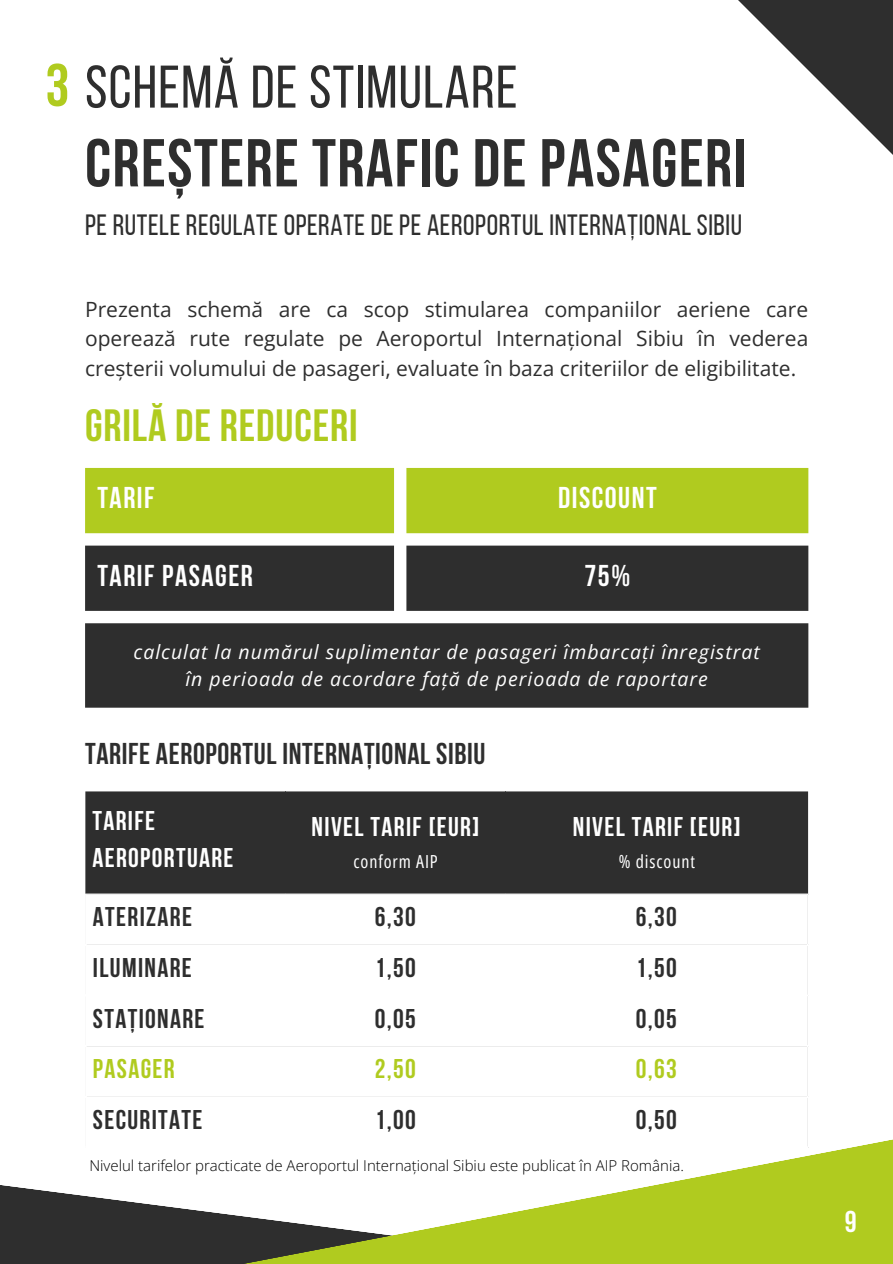
<style>
.page{position:relative;width:893px;height:1264px;background:#fff}
.page>*{position:absolute;margin:0;border:0;box-sizing:border-box;transform-origin:0 0}
.t1{font:700 67.5px "Bebas Neue";letter-spacing:.02em;color:#2e2e2e}
.t2{font:60px "Bebas Neue";letter-spacing:.02em;color:#2e2e2e}
.t3{font:700 45px "Bebas Neue";letter-spacing:.02em;color:#b0cb1f}
.t4{font:700 30px "Bebas Neue";letter-spacing:.02em;color:#2e2e2e}
.t5{font:700 30px "Bebas Neue";letter-spacing:.05em;color:#fff}
.t6{font:29.25px "Bebas Neue";letter-spacing:.02em;color:#2e2e2e}
.t7{font:700 27px "Bebas Neue";letter-spacing:.05em;color:#2e2e2e}
.t8{font:700 27px/37.2px "Bebas Neue";letter-spacing:.05em;color:#fff}
.t9{font:700 27px "Bebas Neue";letter-spacing:.05em;color:#b0cb1f}
.t10{font:21px/29.2px "Open Sans";color:#2e2e2e;text-align:justify}
.t11{font:italic 19.5px/27px "Open Sans";letter-spacing:.05em;color:#fff;text-align:center}
.t12{font:18px "Open Sans Condensed";letter-spacing:.05em;color:#fff}
.t13{font:300 15px "Open Sans";color:#000}
.s1{font-weight:700;color:#b0cb1f}
</style>
<div class="page">
<div style="left:0;top:1185px;width:57px;height:78px;background:#2e2e2e"></div>
<svg style="left:57px;top:1139px;width:835px;height:124px"></svg>
<svg style="left:738px;top:0;width:154px;height:154px"></svg>
<div style="left:85px;top:468px;width:723px;height:65px;background:#b0cb1f"></div>
<svg style="left:85px;top:545px;width:723px;height:162px;background:#404040"></svg>
<div style="left:85px;top:791px;width:723px;height:102px;background:#2e2e2e"></div>
<svg style="left:86px;top:894px;width:721px;height:252px"></svg>
<hr style="left:85px;top:894px;width:1px;height:252px;background:#fff">
<hr style="left:807px;top:894px;width:1px;height:252px;background:#fff">
<hr style="left:85px;top:944px;width:723px;height:1px;background:#fff">
<hr style="left:85px;top:994px;width:723px;height:2px;background:#fff">
<hr style="left:85px;top:1045px;width:723px;height:1px;background:#fff">
<hr style="left:85px;top:1096px;width:723px;height:1px;background:#fff">
<hr style="left:85px;top:1146px;width:723px;height:1px;background:#fff">
<h2 class="t2" style="left:45px;top:63px;width:473px"><span class="s1">3</span> SCHEMĂ DE STIMULARE</h2>
<h1 class="t1" style="left:85px;top:136px;width:662px">CREȘTERE TRAFIC DE PASAGERI</h1>
<h3 class="t6" style="left:85px;top:213px;width:658px">PE RUTELE REGULATE OPERATE DE PE AEROPORTUL INTERNAȚIONAL SIBIU</h3>
<p class="t10" style="left:85px;top:294px;width:724px">Prezenta schemă are ca scop stimularea companiilor aeriene care operează rute regulate pe Aeroportul Internațional Sibiu în vederea creșterii volumului de pasageri, evaluate în baza criteriilor de eligibilitate.</p>
<h3 class="t3" style="left:85px;top:407px;width:274px">GRILĂ DE REDUCERI</h3>
<h3 class="t5" style="left:97px;top:486px;width:58px">TARIF</h3>
<h3 class="t5" style="left:558px;top:486px;width:100px">DISCOUNT</h3>
<h3 class="t5" style="left:97px;top:563px;width:157px">TARIF PASAGER</h3>
<h3 class="t5" style="left:584px;top:563px;width:47px">75%</h3>
<p class="t11" style="left:133px;top:638px;width:627px">calculat la numărul suplimentar de pasageri îmbarcați înregistrat în perioada de acordare față de perioada de raportare</p>
<h3 class="t4" style="left:85px;top:741px;width:402px">TARIFE AEROPORTUL INTERNAȚIONAL SIBIU</h3>
<p class="t8" style="left:92px;top:804px;width:143px">TARIFE<br>AEROPORTUARE</p>
<p class="t8" style="left:311px;top:811px;width:169px">NIVEL TARIF [EUR]</p>
<p class="t12" style="left:353px;top:848px;width:86px">conform AIP</p>
<p class="t8" style="left:573px;top:811px;width:169px">NIVEL TARIF [EUR]</p>
<p class="t12" style="left:618px;top:848px;width:78px">% discount</p>
<p class="t7" style="left:93px;top:906px;width:101px">ATERIZARE</p>
<p class="t7" style="left:375px;top:906px;width:43px">6,30</p>
<p class="t7" style="left:635px;top:906px;width:43px">6,30</p>
<p class="t7" style="left:93px;top:956px;width:100px">ILUMINARE</p>
<p class="t7" style="left:375px;top:956px;width:43px">1,50</p>
<p class="t7" style="left:635px;top:956px;width:43px">1,50</p>
<p class="t7" style="left:93px;top:1007px;width:113px">STAȚIONARE</p>
<p class="t7" style="left:375px;top:1007px;width:43px">0,05</p>
<p class="t7" style="left:635px;top:1007px;width:43px">0,05</p>
<p class="t9" style="left:93px;top:1057px;width:83px">PASAGER</p>
<p class="t9" style="left:375px;top:1057px;width:43px">2,50</p>
<p class="t9" style="left:635px;top:1057px;width:43px">0,63</p>
<p class="t7" style="left:93px;top:1108px;width:111px">SECURITATE</p>
<p class="t7" style="left:375px;top:1108px;width:43px">1,00</p>
<p class="t7" style="left:635px;top:1108px;width:43px">0,50</p>
<p class="t13" style="left:89px;top:1155px;width:596px">Nivelul tarifelor practicate de Aeroportul Internațional Sibiu este publicat în AIP România.</p>
<h3 class="t5" style="left:844px;top:1209px;width:13px">9</h3>
</div>
